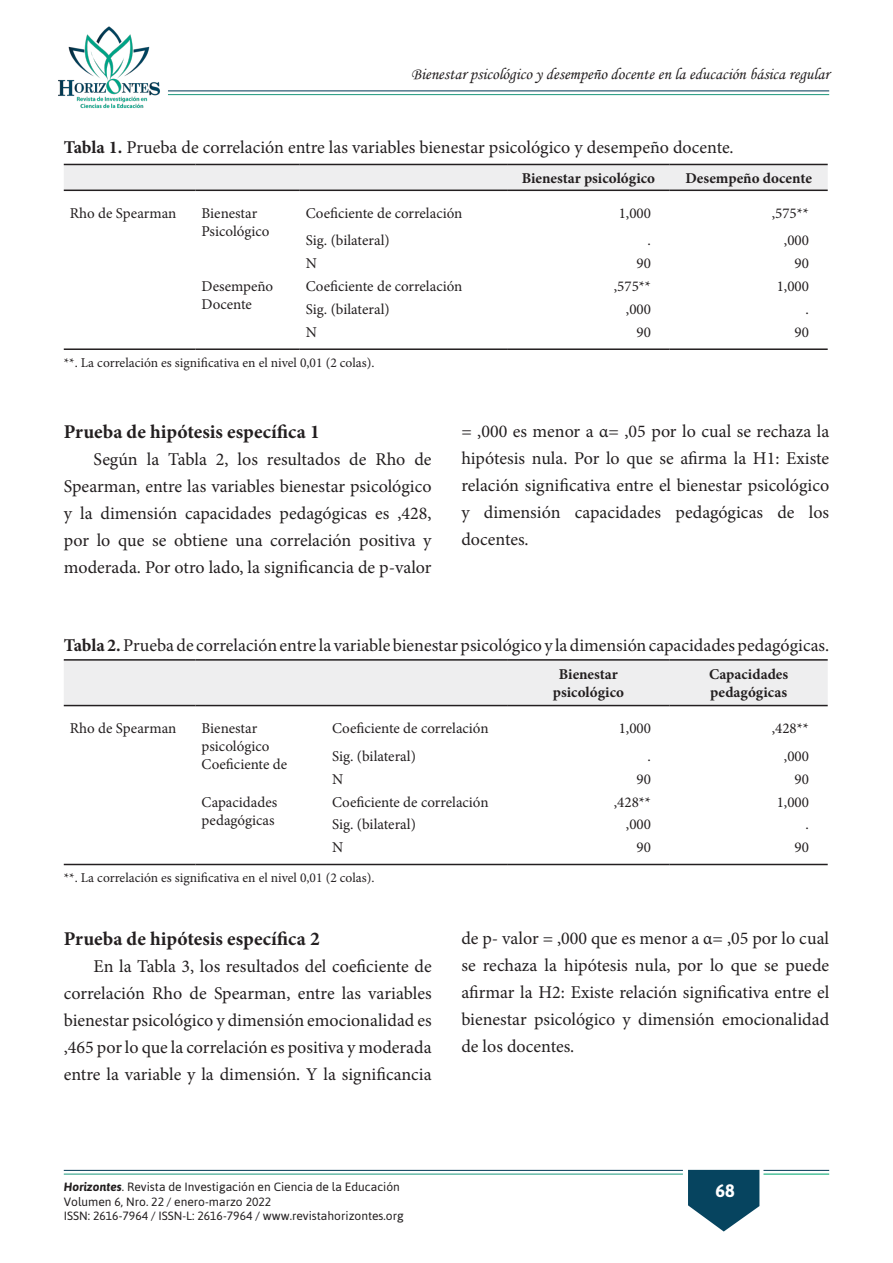
<style>
.page{position:relative;width:893px;height:1263px;background:#fff}
.page>*{position:absolute;margin:0;border:0;box-sizing:border-box;transform-origin:0 0}
.Titulo_Interno{font:700 19.5px "Minion Pro";color:#231f20}
.t1{font:18px/27px "Minion Pro";color:#231f20;text-align:justify}
.t2{font:700 18px "Asap";color:#fff}
.t3{font:16.5px "Monotype Corsiva";color:#231f20}
.t4{font:15px/18px "Minion Pro";color:#231f20}
.t5{font:700 15px/18px "Minion Pro";color:#231f20}
.t6{font:13.5px "Minion Pro";color:#231f20}
.t7{font:12px/14.4px "Asap";color:#231f20}
.s1{font-weight:700}
.s2{font-weight:700;font-style:italic}
</style>
<div class="page">
<svg style="left:688px;top:1170px;width:71px;height:61px"></svg>
<img style="left:58px;top:26px;width:113px;height:83px">
<hr style="left:64px;top:1173px;width:619px;height:1px;background:#259c81">
<hr style="left:64px;top:1170px;width:619px;height:1px;background:#0a405b">
<hr style="left:763px;top:1173px;width:66px;height:1px;background:#00a66e">
<hr style="left:763px;top:1170px;width:66px;height:1px;background:#0a405b">
<hr style="left:168px;top:94px;width:661px;height:1px;background:#259c81">
<hr style="left:168px;top:90px;width:661px;height:1px;background:#0a405b">
<svg style="left:64px;top:165px;width:764px;height:25px;background:#e8e8e9"></svg>
<hr style="left:64px;top:164px;width:132px;height:1px;background:#231f20">
<hr style="left:196px;top:164px;width:104px;height:1px;background:#231f20">
<hr style="left:300px;top:164px;width:207px;height:1px;background:#231f20">
<hr style="left:507px;top:164px;width:163px;height:1px;background:#231f20">
<hr style="left:670px;top:164px;width:158px;height:1px;background:#231f20">
<hr style="left:64px;top:348px;width:132px;height:2px;background:#231f20">
<hr style="left:196px;top:348px;width:104px;height:2px;background:#231f20">
<hr style="left:300px;top:348px;width:207px;height:2px;background:#231f20">
<hr style="left:507px;top:348px;width:163px;height:2px;background:#231f20">
<hr style="left:670px;top:348px;width:158px;height:2px;background:#231f20">
<hr style="left:64px;top:190px;width:132px;height:1px;background:#231f20">
<hr style="left:196px;top:190px;width:104px;height:1px;background:#231f20">
<hr style="left:300px;top:190px;width:207px;height:1px;background:#231f20">
<hr style="left:507px;top:190px;width:163px;height:1px;background:#231f20">
<hr style="left:670px;top:190px;width:158px;height:1px;background:#231f20">
<div style="left:64px;top:661px;width:764px;height:44px;background:#eeeeef"></div>
<hr style="left:64px;top:659px;width:132px;height:2px;background:#231f20">
<hr style="left:196px;top:659px;width:130px;height:2px;background:#231f20">
<hr style="left:326px;top:659px;width:181px;height:2px;background:#231f20">
<hr style="left:507px;top:659px;width:163px;height:2px;background:#231f20">
<hr style="left:670px;top:659px;width:158px;height:2px;background:#231f20">
<hr style="left:64px;top:864px;width:132px;height:1px;background:#231f20">
<hr style="left:196px;top:864px;width:130px;height:1px;background:#231f20">
<hr style="left:326px;top:864px;width:181px;height:1px;background:#231f20">
<hr style="left:507px;top:864px;width:163px;height:1px;background:#231f20">
<hr style="left:670px;top:864px;width:158px;height:1px;background:#231f20">
<hr style="left:64px;top:705px;width:132px;height:1px;background:#231f20">
<hr style="left:196px;top:705px;width:130px;height:1px;background:#231f20">
<hr style="left:326px;top:705px;width:181px;height:1px;background:#231f20">
<hr style="left:507px;top:705px;width:163px;height:1px;background:#231f20">
<hr style="left:670px;top:705px;width:158px;height:1px;background:#231f20">
<p class="t3" style="left:411px;top:64px;width:420px">Bienestar psicológico y desempeño docente en la educación básica regular</p>
<p class="t1" style="left:64px;top:134px;width:671px"><span class="s1">Tabla 1.</span> Prueba de correlación entre las variables bienestar psicológico y desempeño docente.</p>
<p class="t5" style="left:522px;top:169px;width:135px">Bienestar psicológico</p>
<p class="t5" style="left:685px;top:169px;width:128px">Desempeño docente</p>
<p class="t4" style="left:70px;top:204px;width:108px">Rho de Spearman</p>
<p class="t4" style="left:202px;top:204px;width:57px">Bienestar</p>
<p class="t4" style="left:202px;top:222px;width:69px">Psicológico</p>
<p class="t4" style="left:306px;top:204px;width:158px">Coeficiente de correlación</p>
<p class="t4" style="left:619px;top:204px;width:34px">1,000</p>
<p class="t4" style="left:772px;top:204px;width:39px">,575**</p>
<p class="t4" style="left:306px;top:232px;width:85px">Sig. (bilateral)</p>
<p class="t4" style="left:648px;top:232px;width:5px">.</p>
<p class="t4" style="left:784px;top:232px;width:27px">,000</p>
<p class="t4" style="left:306px;top:255px;width:13px">N</p>
<p class="t4" style="left:637px;top:255px;width:16px">90</p>
<p class="t4" style="left:794px;top:255px;width:16px">90</p>
<p class="t4" style="left:306px;top:278px;width:158px">Coeficiente de correlación</p>
<p class="t4" style="left:614px;top:278px;width:39px">,575**</p>
<p class="t4" style="left:777px;top:278px;width:34px">1,000</p>
<p class="t4" style="left:306px;top:300px;width:85px">Sig. (bilateral)</p>
<p class="t4" style="left:626px;top:300px;width:27px">,000</p>
<p class="t4" style="left:805px;top:300px;width:5px">.</p>
<p class="t4" style="left:306px;top:323px;width:13px">N</p>
<p class="t4" style="left:637px;top:323px;width:16px">90</p>
<p class="t4" style="left:794px;top:323px;width:16px">90</p>
<p class="t6" style="left:64px;top:354px;width:312px">**. La correlación es significativa en el nivel 0,01 (2 colas).</p>
<p class="t4" style="left:202px;top:278px;width:73px">Desempeño</p>
<p class="t4" style="left:202px;top:296px;width:52px">Docente</p>
<p class="Titulo_Interno" style="left:64px;top:418px;width:258px">Prueba de hipótesis específica 1</p>
<p class="t1" style="left:64px;top:446px;width:369px;text-indent:30px">Según la Tabla 2, los resultados de Rho de Spearman, entre las variables bienestar psicológico y la dimensión capacidades pedagógicas es ,428, por lo que se obtiene una correlación positiva y moderada. Por otro lado, la significancia de p-valor</p>
<p class="t1" style="left:461px;top:418px;width:369px">= ,000 es menor a α= ,05 por lo cual se rechaza la hipótesis nula. Por lo que se afirma la H1: Existe relación significativa entre el bienestar psicológico y dimensión capacidades pedagógicas de los docentes.</p>
<p class="t1" style="left:64px;top:632px;width:767px"><span class="s1">Tabla 2.</span> Prueba de correlación entre la variable bienestar psicológico y la dimensión capacidades pedagógicas.</p>
<p class="t5" style="left:559px;top:665px;width:61px">Bienestar</p>
<p class="t5" style="left:553px;top:683px;width:73px">psicológico</p>
<p class="t5" style="left:709px;top:665px;width:81px">Capacidades pedagógicas</p>
<p class="t4" style="left:70px;top:719px;width:108px">Rho de Spearman</p>
<p class="t4" style="left:202px;top:719px;width:87px">Bienestar psicológico<br>Coeficiente de</p>
<p class="t4" style="left:332px;top:719px;width:158px">Coeficiente de correlación</p>
<p class="t4" style="left:619px;top:719px;width:34px">1,000</p>
<p class="t4" style="left:772px;top:719px;width:39px">,428**</p>
<p class="t4" style="left:332px;top:747px;width:85px">Sig. (bilateral)</p>
<p class="t4" style="left:648px;top:747px;width:5px">.</p>
<p class="t4" style="left:784px;top:747px;width:27px">,000</p>
<p class="t4" style="left:332px;top:770px;width:13px">N</p>
<p class="t4" style="left:637px;top:770px;width:16px">90</p>
<p class="t4" style="left:794px;top:770px;width:16px">90</p>
<p class="t4" style="left:202px;top:793px;width:77px">Capacidades pedagógicas</p>
<p class="t4" style="left:332px;top:793px;width:158px">Coeficiente de correlación</p>
<p class="t4" style="left:614px;top:793px;width:39px">,428**</p>
<p class="t4" style="left:777px;top:793px;width:34px">1,000</p>
<p class="t4" style="left:332px;top:816px;width:85px">Sig. (bilateral)</p>
<p class="t4" style="left:626px;top:816px;width:27px">,000</p>
<p class="t4" style="left:805px;top:816px;width:5px">.</p>
<p class="t4" style="left:332px;top:839px;width:13px">N</p>
<p class="t4" style="left:637px;top:839px;width:16px">90</p>
<p class="t4" style="left:794px;top:839px;width:16px">90</p>
<p class="t6" style="left:64px;top:868px;width:312px">**. La correlación es significativa en el nivel 0,01 (2 colas).</p>
<p class="Titulo_Interno" style="left:64px;top:925px;width:258px">Prueba de hipótesis específica 2</p>
<p class="t1" style="left:64px;top:953px;width:369px;text-indent:30px">En la Tabla 3, los resultados del coeficiente de correlación Rho de Spearman, entre las variables bienestar psicológico y dimensión emocionalidad es ,465 por lo que la correlación es positiva y moderada entre la variable y la dimensión. Y la significancia</p>
<p class="t1" style="left:461px;top:925px;width:369px">de p- valor = ,000 que es menor a α= ,05 por lo cual se rechaza la hipótesis nula, por lo que se puede afirmar la H2: Existe relación significativa entre el bienestar psicológico y dimensión emocionalidad de los docentes.</p>
<p class="t7" style="left:64px;top:1180px;width:341px"><span class="s2">Horizontes</span>. Revista de Investigación en Ciencia de la Educación<br>Volumen 6, Nro. 22 / enero-marzo 2022<br>ISSN: 2616-7964 / ISSN-L: 2616-7964 / www.revistahorizontes.org</p>
<p class="t2" style="left:715px;top:1180px;width:21px">68</p>
</div>
